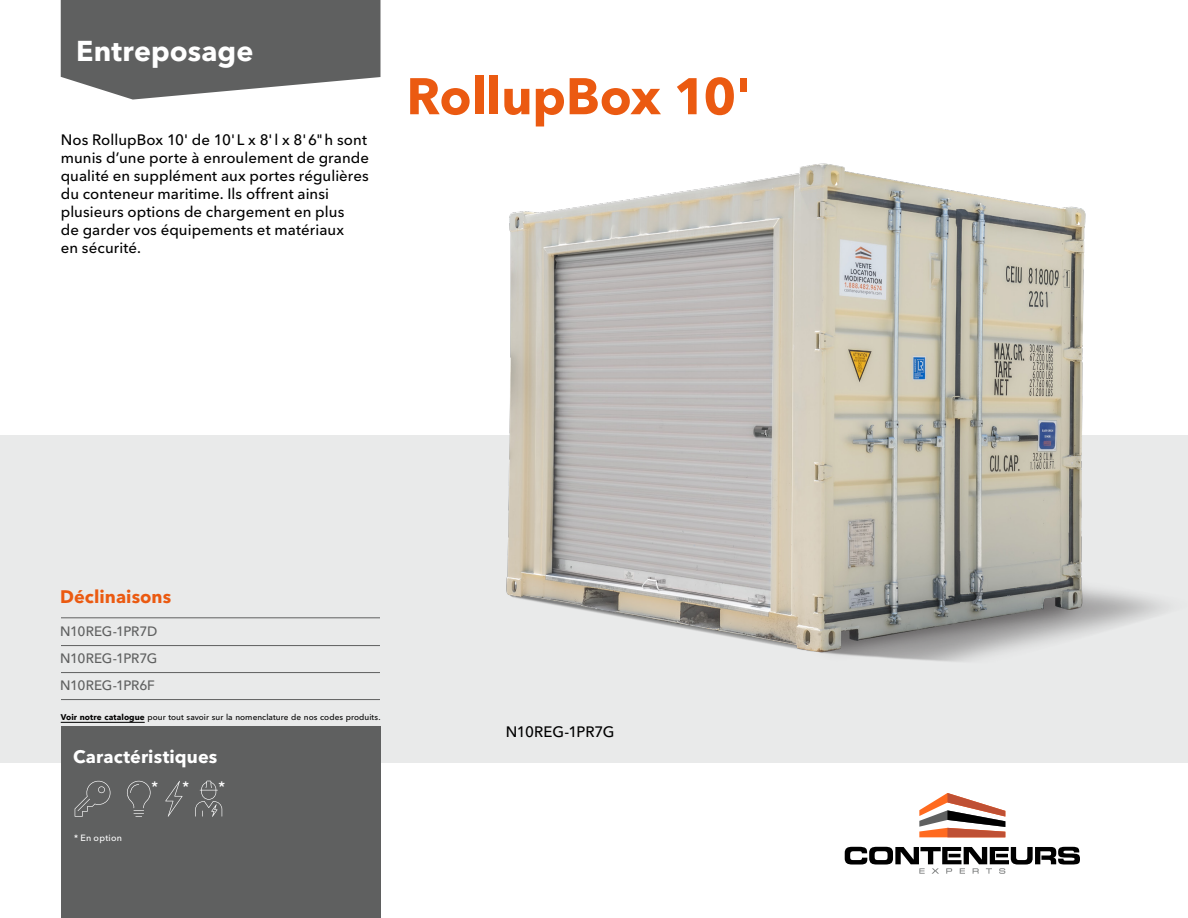
<style>
.page{position:relative;width:1188px;height:918px;background:#fff}
.page>*{position:absolute;margin:0;border:0;box-sizing:border-box;transform-origin:0 0}
.t1{font:700 51px "Avenir Next LT Pro";letter-spacing:-.005em;color:#eb5a11}
.t2{font:700 28.5px "Avenir Next LT Pro";letter-spacing:.005em;color:#fff}
.t3{font:700 18px "Avenir Next LT Pro";letter-spacing:.005em;color:#fff}
.t4{font:700 18px "Avenir Next LT Pro";color:#eb5a11}
.t5{font:500 15px/18px "Avenir Next LT Pro";letter-spacing:.005em;color:#000}
.t6{font:500 15px "Avenir Next LT Pro";color:#fff}
.t7{font:500 13.5px "Avenir Next LT Pro";letter-spacing:-.015em;color:#5f6060}
.t8{font:500 9px "Avenir Next LT Pro";letter-spacing:.025em;color:#fff}
.t9{font:500 8.25px "Avenir Next LT Pro";letter-spacing:.005em;color:#000}
.s1{font-weight:700}
</style>
<div class="page">
<div style="left:0;top:435px;width:1188px;height:328px;background:#e9eaea"></div>
<hr style="left:61px;top:722px;width:84px;height:1px;background:#000">
<svg style="left:61px;top:0;width:319px;height:100px;background:#717272"></svg>
<div style="left:61px;top:727px;width:319px;height:191px;background:#5f6060"></div>
<svg style="left:195px;top:781px;width:27px;height:36px"></svg>
<svg style="left:165px;top:781px;width:18px;height:36px"></svg>
<svg style="left:127px;top:781px;width:24px;height:36px"></svg>
<img style="left:506px;top:163px;width:659px;height:499px">
<hr style="left:61px;top:618px;width:319px;height:1px;background:#5f6060">
<hr style="left:61px;top:645px;width:319px;height:1px;background:#5f6060">
<hr style="left:61px;top:672px;width:319px;height:1px;background:#5f6060">
<hr style="left:61px;top:699px;width:319px;height:1px;background:#5f6060">
<svg style="left:75px;top:780px;width:36px;height:37px"></svg>
<svg style="left:845px;top:847px;width:235px;height:27px"></svg>
<svg style="left:919px;top:793px;width:86px;height:44px"></svg>
<h3 class="t2" style="left:76px;top:33px;width:179px">Entreposage</h3>
<p class="t5" style="left:61px;top:131px;width:310px">Nos RollupBox 10' de 10'L x 8'l x 8'6"h sont munis d’une porte à enroulement de grande qualité en supplément aux portes régulières du conteneur maritime. Ils offrent ainsi plusieurs options de chargement en plus<br>de garder vos équipements et matériaux<br>en sécurité.</p>
<h2 class="t1" style="left:406px;top:65px;width:346px">RollupBox 10'</h2>
<h4 class="t4" style="left:60px;top:585px;width:113px">Déclinaisons</h4>
<p class="t7" style="left:60px;top:623px;width:99px">N10REG-1PR7D</p>
<p class="t7" style="left:60px;top:650px;width:99px">N10REG-1PR7G</p>
<p class="t7" style="left:60px;top:677px;width:96px">N10REG-1PR6F</p>
<p class="t9" style="left:61px;top:712px;width:321px"><span class="s1">Voir notre catalogue</span> pour tout savoir sur la nomenclature de nos codes produits.</p>
<h4 class="t3" style="left:73px;top:745px;width:146px">Caractéristiques</h4>
<p class="t8" style="left:74px;top:833px;width:49px">* En option</p>
<p class="t6" style="left:152px;top:778px;width:8px">*</p>
<p class="t6" style="left:183px;top:778px;width:8px">*</p>
<p class="t6" style="left:219px;top:778px;width:8px">*</p>
<p class="t5" style="left:506px;top:723px;width:110px">N10REG-1PR7G</p>
</div>
